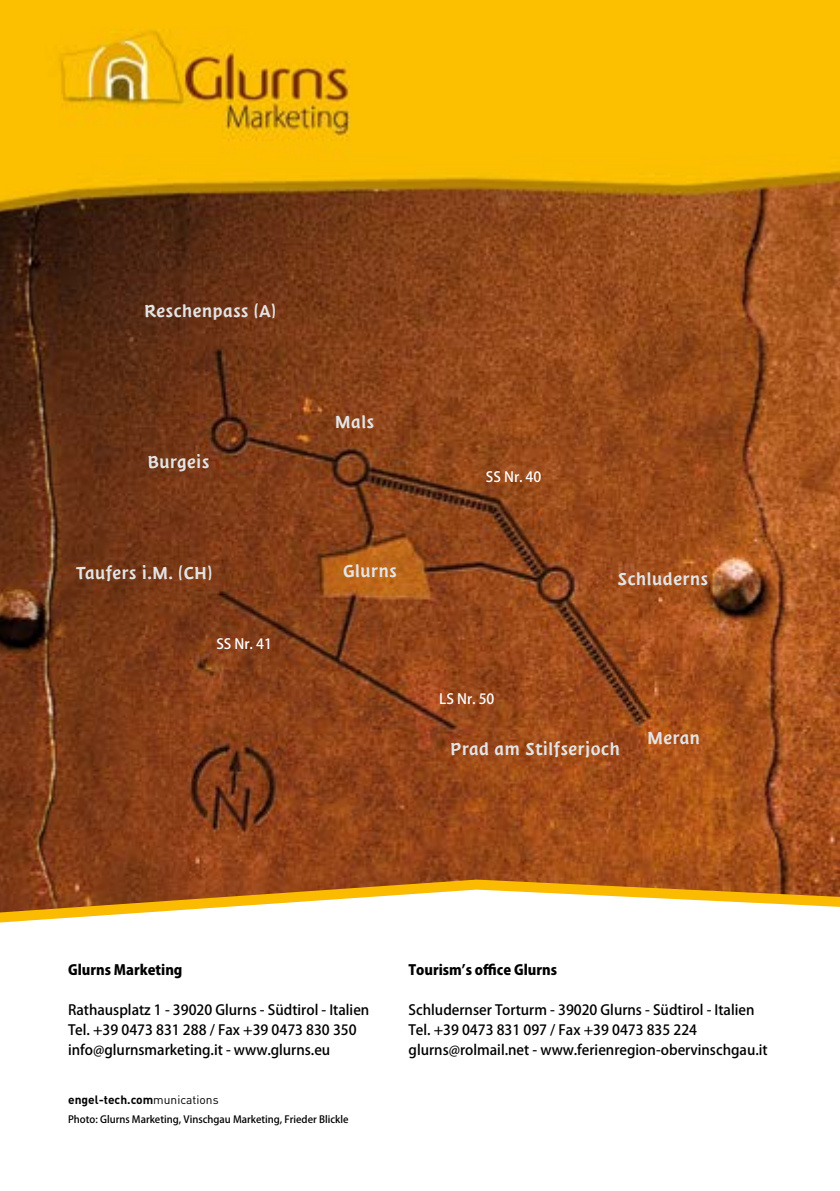
<style>
.page{position:relative;width:840px;height:1191px;background:#fff}
.page>*{position:absolute;margin:0;border:0;box-sizing:border-box;transform-origin:0 0}
.t1{font:20px "Suedtirol";color:#e3e4e4}
.t2{font:500 14px/20px "Koz Go Pr 6 N";color:#000}
.t3{font:800 14px "Koz Go Pr 6 N";color:#000}
.t4{font:500 14px "Koz Go Pr 6 N";color:#fff}
.t5{font:700 12px "DINOT";color:#000}
.t6{font:500 10px "Koz Go Pr 6 N";color:#000}
.s1{font-weight:400}
</style>
<div class="page">
<img style="left:0;top:0;width:839px;height:835px">
<svg style="left:0;top:835px;width:839px;height:88px"></svg>
<p class="t1" style="left:144px;top:299px;width:133px">Reschenpass (A)</p>
<p class="t1" style="left:147px;top:450px;width:63px">Burgeis</p>
<p class="t1" style="left:334px;top:410px;width:41px">Mals</p>
<p class="t1" style="left:76px;top:561px;width:138px">Taufers i.M. (CH)</p>
<p class="t1" style="left:342px;top:560px;width:56px">Glurns</p>
<p class="t4" style="left:216px;top:636px;width:57px">SS Nr. 41</p>
<p class="t4" style="left:485px;top:469px;width:57px">SS Nr. 40</p>
<p class="t4" style="left:439px;top:691px;width:57px">LS Nr. 50</p>
<p class="t1" style="left:617px;top:567px;width:92px">Schluderns</p>
<p class="t1" style="left:450px;top:737px;width:171px">Prad am Stilfserjoch</p>
<p class="t1" style="left:646px;top:726px;width:55px">Meran</p>
<p class="t3" style="left:68px;top:962px;width:116px">Glurns Marketing</p>
<p class="t2" style="left:68px;top:1000px;width:302px">Rathausplatz 1 - 39020 Glurns - Südtirol - Italien</p>
<p class="t2" style="left:68px;top:1020px;width:290px">Tel. +39 0473 831 288 / Fax +39 0473 830 350 info@glurnsmarketing.it - www.glurns.eu</p>
<p class="t5" style="left:68px;top:1091px;width:152px">engel-tech.com<span class="s1">munications</span></p>
<p class="t6" style="left:68px;top:1113px;width:282px">Photo: Glurns Marketing, Vinschgau Marketing, Frieder Blickle</p>
<p class="t3" style="left:408px;top:962px;width:150px">Tourism’s office Glurns</p>
<p class="t2" style="left:408px;top:1000px;width:347px">Schludernser Torturm - 39020 Glurns - Südtirol - Italien</p>
<p class="t2" style="left:408px;top:1020px;width:290px">Tel. +39 0473 831 097 / Fax +39 0473 835 224</p>
<p class="t2" style="left:408px;top:1040px;width:360px">glurns@rolmail.net - www.ferienregion-obervinschgau.it</p>
</div>
